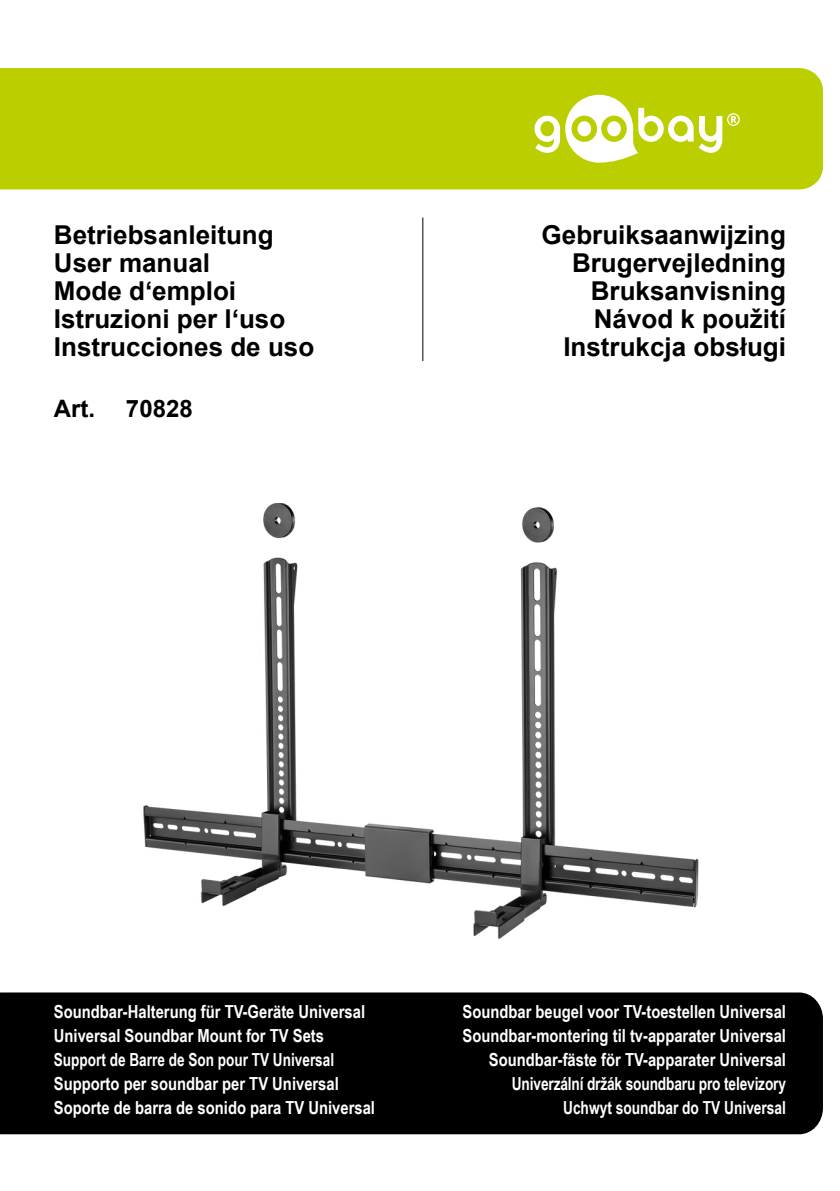
<style>
.page{position:relative;width:840px;height:1191px;background:#fff}
.page>*{position:absolute;margin:0;border:0;box-sizing:border-box;transform-origin:0 0}
.t1{font:700 26px/28px "Arial";color:#000;text-align:right}
.t2{font:700 24px "Arial";color:#000}
.t3{font:700 18px/24px "Arial Narrow";color:#fff}
</style>
<div class="page">
<div style="left:0;top:68px;width:822px;height:121px;background:#bbcf00"></div>
<svg style="left:534px;top:116px;width:25px;height:37px"></svg>
<svg style="left:565px;top:95px;width:174px;height:68px"></svg>
<div style="left:0;top:992px;width:822px;height:142px;background:#000"></div>
<hr style="left:422px;top:217px;width:1px;height:144px;background:#000">
<img style="left:143px;top:503px;width:556px;height:436px">
<h1 class="t1" style="left:54px;top:221px;width:262px;text-align:left">Betriebsanleitung<br>User manual<br>Mode d‘emploi<br>Istruzioni per l‘uso<br>Instrucciones de uso</h1>
<h2 class="t2" style="left:54px;top:392px;width:43px">Art.</h2>
<h2 class="t2" style="left:126px;top:392px;width:68px">70828</h2>
<h1 class="t1" style="left:541px;top:221px;width:246px">Gebruiksaanwijzing<br>Brugervejledning<br>Bruksanvisning<br>Návod k použití<br>Instrukcja obsługi</h1>
<p class="t3" style="left:54px;top:998px;width:322px">Soundbar-Halterung für TV-Geräte Universal Universal Soundbar Mount for TV Sets Support de Barre de Son pour TV Universal Supporto per soundbar per TV Universal Soporte de barra de sonido para TV Universal</p>
<p class="t3" style="left:462px;top:998px;width:325px;text-align:right">Soundbar beugel voor TV-toestellen Universal Soundbar-montering til tv-apparater Universal Soundbar-fäste för TV-apparater Universal Univerzální držák soundbaru pro televizory Uchwyt soundbar do TV Universal</p>
</div>
